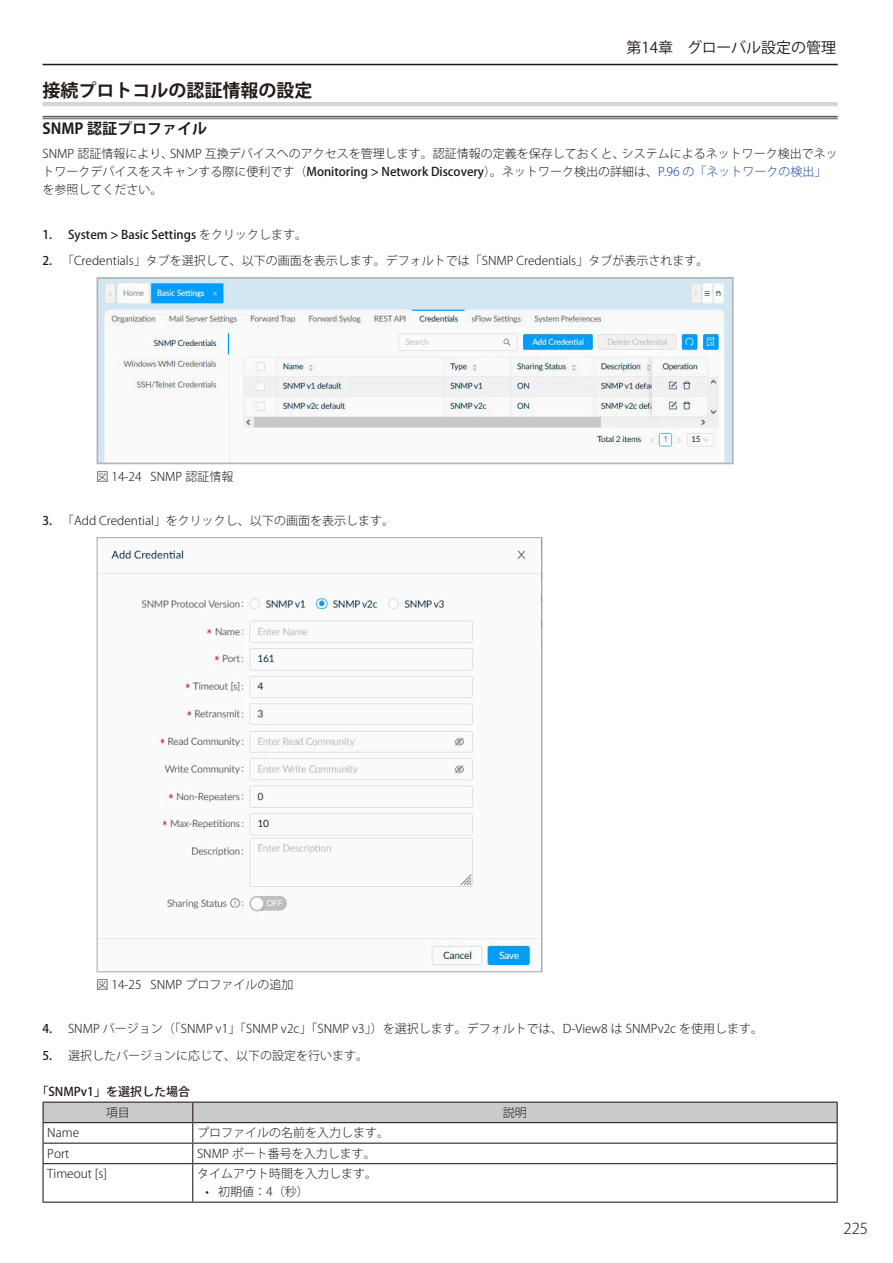
<style>
.page{position:relative;width:893px;height:1263px;background:#fff}
.page>*{position:absolute;margin:0;border:0;box-sizing:border-box;transform-origin:0 0}
.t1{font:700 18px "Koz Go Pro";color:#231916}
.t2{font:15px "Koz Go Pro";color:#231916}
.t3{font:700 15px "Koz Go Pro";color:#231916}
.t4{font:300 15px "Koz Go Pro";color:#231916}
.t5{font:300 12px/18px "Koz Go Pro";color:#231916}
.t6{font:500 12px "Koz Go Pro";color:#231916}
.s1{font-weight:500}
.s2{color:#1b4a9e}
.s3{font-weight:300}
</style>
<div class="page">
<hr style="left:43px;top:64px;width:795px;height:1px;background:#231916">
<hr style="left:43px;top:102px;width:795px;height:4px;background:#d5d5d6">
<hr style="left:43px;top:116px;width:795px;height:1px;background:#595857">
<hr style="left:43px;top:118px;width:795px;height:1px;background:#595857">
<img style="left:100px;top:280px;width:631px;height:181px">
<div style="left:97px;top:277px;width:637px;height:187px;border:2px solid #b5b5b6"></div>
<img style="left:99px;top:549px;width:441px;height:418px">
<hr style="left:43px;top:1101px;width:150px;height:2px;background:#231916">
<hr style="left:193px;top:1101px;width:645px;height:2px;background:#231916">
<svg style="left:43px;top:1102px;width:795px;height:61px"></svg>
<hr style="left:43px;top:1163px;width:150px;height:1px;background:#231916">
<hr style="left:43px;top:1164px;width:1px;height:37px;background:#231916">
<hr style="left:193px;top:1163px;width:645px;height:1px;background:#231916">
<hr style="left:192px;top:1164px;width:1px;height:37px;background:#231916">
<hr style="left:837px;top:1164px;width:1px;height:37px;background:#231916">
<hr style="left:43px;top:1201px;width:150px;height:2px;background:#231916">
<hr style="left:193px;top:1201px;width:645px;height:2px;background:#231916">
<p class="t2" style="left:627px;top:38px;width:211px">第14章　グローバル設定の管理</p>
<h1 class="t1" style="left:43px;top:78px;width:271px">接続プロトコルの認証情報の設定</h1>
<p class="t3" style="left:43px;top:119px;width:166px">SNMP 認証プロファイル</p>
<p class="t5" style="left:43px;top:145px;width:797px">SNMP 認証情報により、SNMP 互換デバイスへのアクセスを管理します。認証情報の定義を保存しておくと、システムによるネットワーク検出でネットワークデバイスをスキャンする際に便利です（<span class="s1">Monitoring &gt; Network Discovery</span>）。ネットワーク検出の詳細は、<span class="s2">P.96 の「ネットワークの検出」</span>を参照してください。</p>
<p class="t6" style="left:43px;top:227px;width:266px">1. System &gt; Basic Settings <span class="s3">をクリックします。</span></p>
<p class="t5" style="left:43px;top:252px;width:667px"><span class="s1">2.</span> 「Credentials」タブを選択して、以下の画面を表示します。デフォルトでは「SNMP Credentials」タブが表示されます。</p>
<p class="t5" style="left:97px;top:467px;width:138px">図 14-24 SNMP 認証情報</p>
<p class="t5" style="left:43px;top:512px;width:353px"><span class="s1">3.</span> 「Add Credential」をクリックし、以下の画面を表示します。</p>
<p class="t5" style="left:97px;top:975px;width:198px">図 14-25 SNMP プロファイルの追加</p>
<p class="t5" style="left:43px;top:1020px;width:722px"><span class="s1">4.</span> SNMP バージョン（「SNMP v1」「SNMP v2c」「SNMP v3」）を選択します。デフォルトでは、D-View8 は SNMPv2c を使用します。</p>
<p class="t5" style="left:43px;top:1046px;width:327px"><span class="s1">5.</span> 選択したバージョンに応じて、以下の設定を行います。</p>
<p class="t6" style="left:37px;top:1084px;width:155px">「SNMPv1」を選択した場合</p>
<p class="t5" style="left:106px;top:1104px;width:25px">項目</p>
<p class="t5" style="left:503px;top:1104px;width:25px">説明</p>
<p class="t5" style="left:47px;top:1124px;width:33px">Name</p>
<p class="t5" style="left:197px;top:1124px;width:193px">プロファイルの名前を入力します。</p>
<p class="t5" style="left:47px;top:1145px;width:23px">Port</p>
<p class="t5" style="left:197px;top:1145px;width:180px">SNMP ポート番号を入力します。</p>
<p class="t5" style="left:47px;top:1165px;width:61px">Timeout [s]</p>
<p class="t5" style="left:197px;top:1165px;width:181px">タイムアウト時間を入力します。</p>
<p class="t5" style="left:206px;top:1183px;width:105px">• 初期値：4（秒）</p>
<p class="t4" style="left:843px;top:1218px;width:26px">225</p>
</div>
